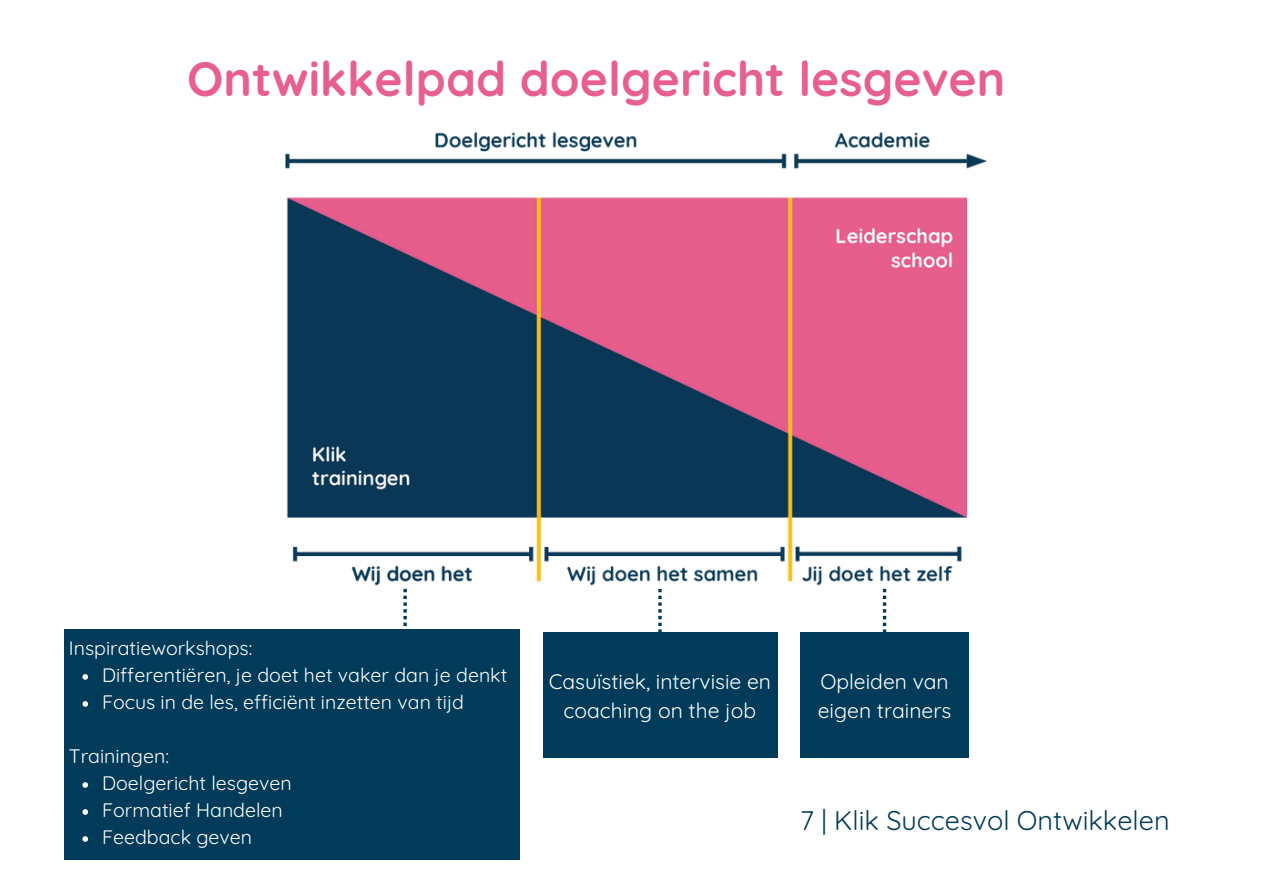
<style>
.page{position:relative;width:1263px;height:894px;background:#fff}
.page>*{position:absolute;margin:0;border:0;box-sizing:border-box;transform-origin:0 0}
.t1{font:700 48px "Quicksand";color:#e75f90}
.t2{font:27px "Quicksand";color:#003b5a}
.t3{font:21px/29.2px "Quicksand";color:#fff;text-align:center}
.t4{font:19.5px "Quicksand";color:#fff}
</style>
<div class="page">
<div style="left:64px;top:629px;width:456px;height:230px;background:#003b5a"></div>
<svg style="left:82px;top:674px;width:6px;height:5px"></svg>
<svg style="left:82px;top:701px;width:6px;height:5px"></svg>
<svg style="left:82px;top:782px;width:6px;height:5px"></svg>
<svg style="left:82px;top:809px;width:6px;height:5px"></svg>
<svg style="left:82px;top:836px;width:6px;height:5px"></svg>
<div style="left:543px;top:632px;width:234px;height:125px;background:#003b5a"></div>
<div style="left:800px;top:632px;width:169px;height:125px;background:#003b5a"></div>
<svg style="left:403px;top:588px;width:4px;height:39px"></svg>
<svg style="left:658px;top:588px;width:4px;height:44px"></svg>
<svg style="left:883px;top:588px;width:3px;height:44px"></svg>
<img style="left:286px;top:131px;width:701px;height:455px">
<p class="t1" style="left:187px;top:48px;width:820px">Ontwikkelpad doelgericht lesgeven</p>
<h1 class="t4" style="left:69px;top:635px;width:185px">Inspiratieworkshops:</h1>
<p class="t4" style="left:102px;top:662px;width:407px">Differentiëren, je doet het vaker dan je denkt</p>
<p class="t4" style="left:102px;top:689px;width:364px">Focus in de les, efficiënt inzetten van tijd</p>
<p class="t4" style="left:69px;top:743px;width:102px">Trainingen:</p>
<p class="t4" style="left:102px;top:770px;width:191px">Doelgericht lesgeven</p>
<p class="t4" style="left:102px;top:797px;width:182px">Formatief Handelen</p>
<p class="t4" style="left:102px;top:824px;width:152px">Feedback geven</p>
<p class="t3" style="left:549px;top:666px;width:224px">Casuïstiek, intervisie en coaching on the job</p>
<p class="t3" style="left:818px;top:666px;width:135px;text-align:left">Opleiden van eigen trainers</p>
<p class="t2" style="left:800px;top:802px;width:371px">7 | Klik Succesvol Ontwikkelen</p>
</div>
